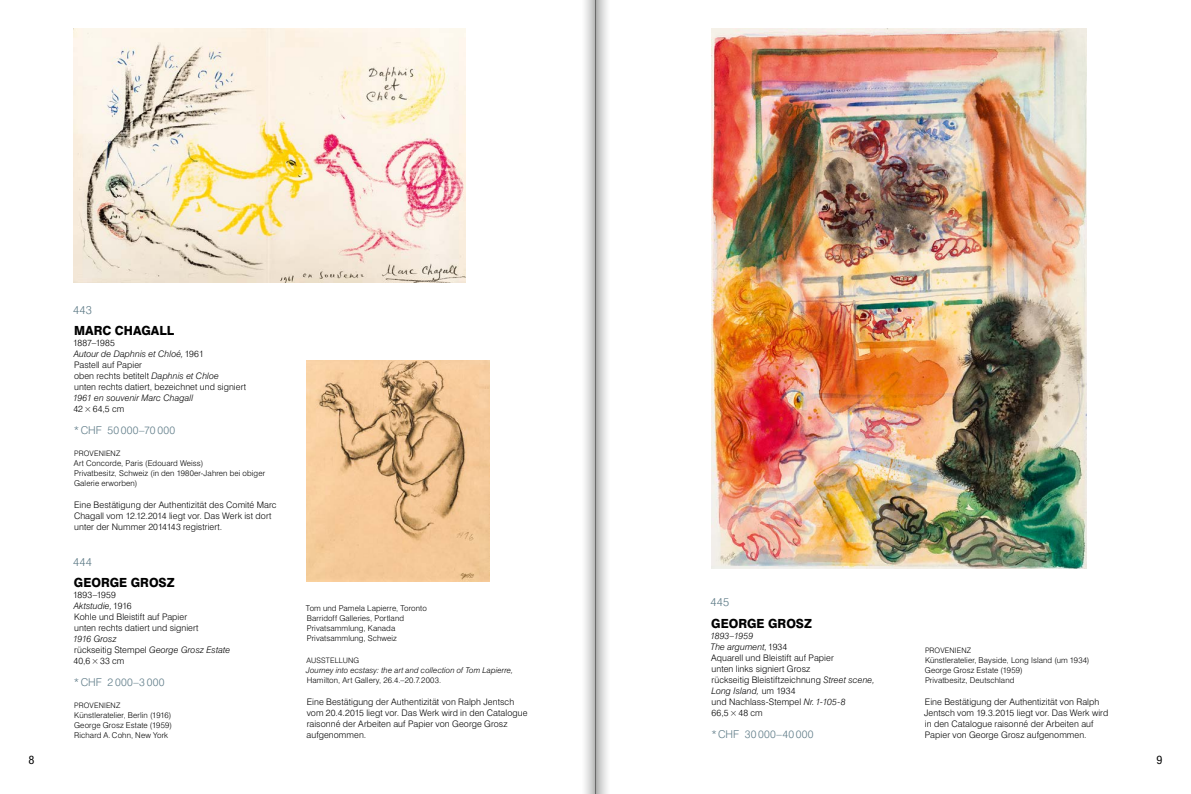
<style>
.page{position:relative;width:1191px;height:794px;background:#fff}
.page>*{position:absolute;margin:0;border:0;box-sizing:border-box;transform-origin:0 0}
.t1{font:800 12.6px "Swiss 721 BT";letter-spacing:.005em;color:#000;scale:.95 1}
.t2{font:300 11.5px "Swiss 721 BT";letter-spacing:.015em;color:#5e7b87}
.t3{font:condensed 11px "Swiss 721 BT";color:#000;scale:1.1 1}
.t4{font:300 10.8px "Swiss 721 BT";letter-spacing:.025em;color:#5e7b87}
.t5{font:300 9px/11px "Swiss 721 BT";letter-spacing:.01em;color:#000}
.t6{font:italic 300 9px/11px "Swiss 721 BT";letter-spacing:.005em;color:#000}
.t7{font:300 8px/10px "Swiss 721 BT";letter-spacing:.015em;color:#000}
.t8{font:italic 300 8px "Swiss 721 BT";letter-spacing:.015em;color:#000}
.t9{font:300 7.5px "Swiss 721 BT";letter-spacing:.015em;color:#000}
.s1{font-style:italic}
.s2{font-style:normal}
</style>
<div class="page">
<img style="left:711px;top:28px;width:375px;height:540px">
<img style="left:74px;top:28px;width:391px;height:254px">
<img style="left:306px;top:361px;width:183px;height:220px">
<svg style="left:585px;top:0;width:10px;height:794px;background:#d6d7d7"></svg>
<svg style="left:595px;top:0;width:12px;height:794px;background:#c1c2c2"></svg>
<p class="t2" style="left:73px;top:302px;width:20px">443</p>
<h1 class="t1" style="left:74px;top:323px;width:107px">MARC CHAGALL</h1>
<p class="t5" style="left:73px;top:337px;width:175px">1887–1985<br><span class="s1">Autour de Daphnis et Chloé,</span>1961<br>Pastell auf Papier<br>oben rechts betitelt <span class="s1">Daphnis et Chloe<br></span>unten rechts datiert, bezeichnet und signiert</p>
<p class="t6" style="left:73px;top:392px;width:122px">1961 en souvenir Marc Chagall</p>
<p class="t5" style="left:73px;top:403px;width:52px">42×64,5 cm</p>
<p class="t4" style="left:74px;top:424px;width:103px">*CHF 50 000–70 000</p>
<p class="t9" style="left:74px;top:448px;width:47px">PROVENIENZ</p>
<p class="t7" style="left:74px;top:458px;width:193px">Art Concorde, Paris (Edouard Weiss)<br>Privatbesitz, Schweiz (in den 1980er-Jahren bei obiger<br>Galerie erworben)</p>
<p class="t5" style="left:74px;top:499px;width:204px">Eine Bestätigung der Authentizität des Comité Marc<br>Chagall vom 12.12.2014 liegt vor. Das Werk ist dort unter der Nummer 2014143 registriert.</p>
<p class="t2" style="left:73px;top:554px;width:20px">444</p>
<h1 class="t1" style="left:74px;top:575px;width:107px">GEORGE GROSZ</h1>
<p class="t5" style="left:73px;top:589px;width:127px">1893–1959<br><span class="s1">Aktstudie,</span>1916<br>Kohle und Bleistift auf Papier unten rechts datiert und signiert</p>
<p class="t6" style="left:73px;top:633px;width:159px">1916 Grosz<br><span class="s2">rückseitig Stempel</span> George Grosz Estate<br><span class="s2">40,6×33 cm</span></p>
<p class="t4" style="left:74px;top:676px;width:92px">*CHF 2 000–3 000</p>
<p class="t9" style="left:74px;top:700px;width:47px">PROVENIENZ</p>
<p class="t7" style="left:74px;top:710px;width:99px;text-align:justify">Künstleratelier, Berlin (1916)<br>George Grosz Estate (1959)<br>Richard A.Cohn, New York</p>
<p class="t7" style="left:306px;top:603px;width:122px">Tom und Pamela Lapierre, Toronto<br>Barridoff Galleries, Portland<br>Privatsammlung, Kanada<br>Privatsammlung, Schweiz</p>
<p class="t9" style="left:306px;top:655px;width:54px">AUSSTELLUNG</p>
<p class="t8" style="left:306px;top:665px;width:208px">Journey into ecstasy: the art and collection of Tom Lapierre,</p>
<p class="t7" style="left:307px;top:675px;width:136px">Hamilton, Art Gallery, 26.4.–20.7.2003.</p>
<p class="t5" style="left:306px;top:696px;width:222px">Eine Bestätigung der Authentizität von Ralph Jentsch vom 20.4.2015 liegt vor. Das Werk wird in den Catalogue raisonné der Arbeiten auf Papier von George Grosz aufgenommen.</p>
<p class="t2" style="left:710px;top:595px;width:20px">445</p>
<h1 class="t1" style="left:711px;top:615px;width:107px">GEORGE GROSZ</h1>
<p class="t5" style="left:710px;top:630px;width:166px"><span class="s1">1893–1959<br>The argument,</span>1934<br>Aquarell und Bleistift auf Papier<br>unten links signiert Grosz<br>rückseitig Bleistiftzeichnung <span class="s1">Street scene,<br>Long Island,</span> um 1934<br>und Nachlass-Stempel <span class="s1">Nr.1-105-8<br></span>66,5×48 cm</p>
<p class="t4" style="left:711px;top:727px;width:104px">*CHF 30 000–40 000</p>
<p class="t9" style="left:925px;top:645px;width:47px">PROVENIENZ</p>
<p class="t7" style="left:924px;top:655px;width:166px">Künstleratelier, Bayside, Long Island (um 1934)<br>George Grosz Estate (1959)<br>Privatbesitz, Deutschland</p>
<p class="t5" style="left:924px;top:696px;width:186px">Eine Bestätigung der Authentizität von Ralph Jentsch vom 19.3.2015 liegt vor. Das Werk wird in den Catalogue raisonné der Arbeiten auf Papier von George Grosz aufgenommen.</p>
<p class="t3" style="left:28px;top:753px;width:7px">8</p>
<p class="t3" style="left:1156px;top:753px;width:7px">9</p>
</div>
